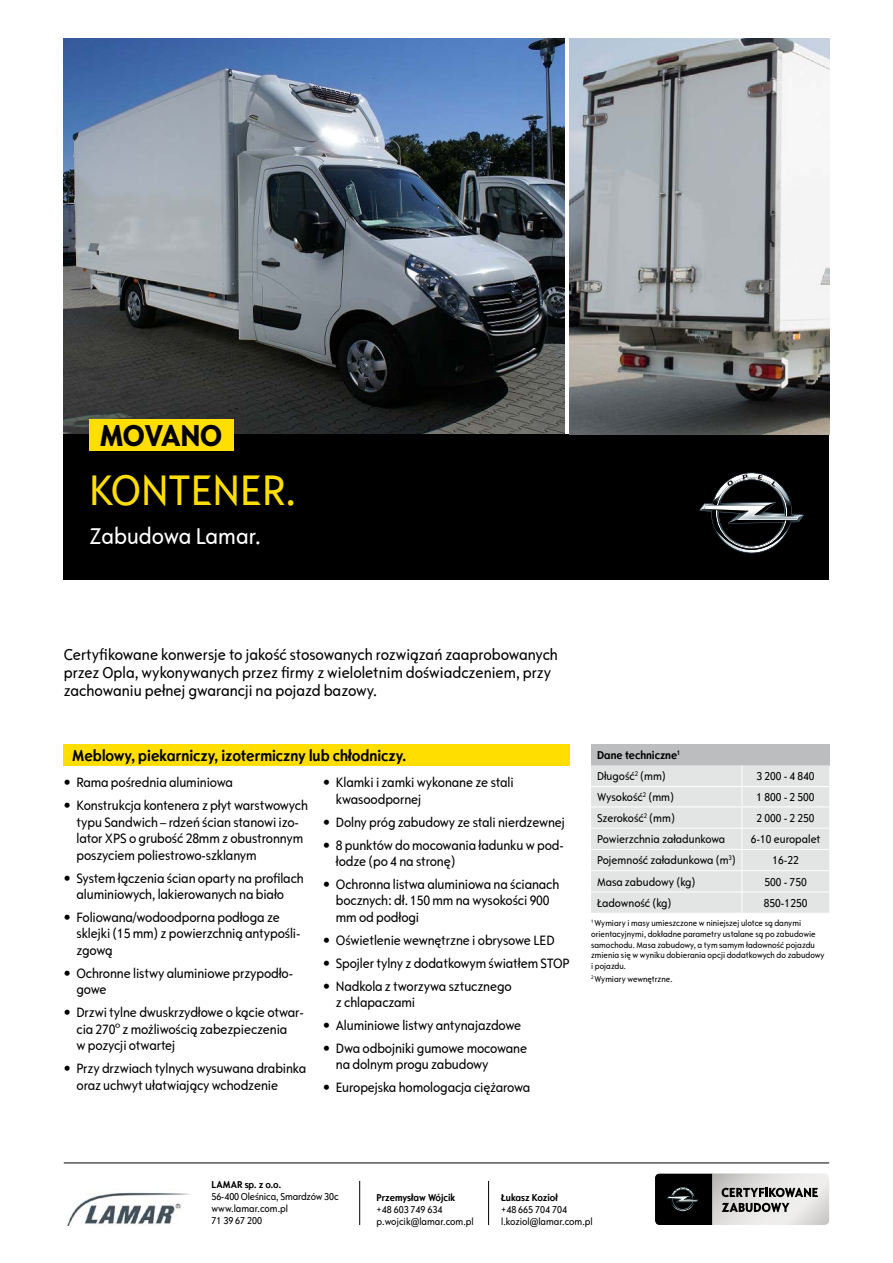
<style>
.page{position:relative;width:893px;height:1263px;background:#fff}
.page>*{position:absolute;margin:0;border:0;box-sizing:border-box;transform-origin:0 0}
.t1{font:condensed 45px "Opel Sans";color:#ffde00}
.t2{font:31.5px "Opel Sans Condensed Carline";letter-spacing:-.02em;color:#000}
.t3{font:condensed 24px "Opel Sans";color:#fff}
.t4{font:condensed 16.5px/18px "Opel Sans";color:#000}
.t5{font:700 16.5px "Opel Sans Condensed";color:#000}
.t6{font:condensed 14.25px/16.5px "Opel Sans";letter-spacing:-.01em;color:#000}
.t7{font:condensed 12px "Opel Sans";color:#000}
.t8{font:700 12px "Opel Sans Condensed";color:#000}
.t9{font:condensed 10.5px/12px "Opel Sans";color:#000}
.t10{font:700 10.5px "Opel Sans Condensed";color:#000}
.t11{font:condensed 9px/10.8px "Opel Sans";color:#000}
</style>
<div class="page">
<img style="left:64px;top:38px;width:500px;height:397px">
<div style="left:64px;top:744px;width:506px;height:21px;background:#ffde00"></div>
<div style="left:64px;top:435px;width:765px;height:145px;background:#000"></div>
<div style="left:89px;top:419px;width:145px;height:32px;background:#ffde00"></div>
<svg style="left:699px;top:473px;width:105px;height:80px"></svg>
<hr style="left:64px;top:1162px;width:765px;height:1px;background:#000">
<div style="left:591px;top:744px;width:238px;height:21px;background:#bbbdbe"></div>
<div style="left:591px;top:765px;width:238px;height:148px;background:#e3e4e4"></div>
<hr style="left:742px;top:786px;width:87px;height:1px;background:#fff">
<hr style="left:591px;top:806px;width:151px;height:1px;background:#fff">
<hr style="left:742px;top:806px;width:87px;height:1px;background:#fff">
<hr style="left:591px;top:828px;width:151px;height:1px;background:#fff">
<hr style="left:742px;top:828px;width:87px;height:1px;background:#fff">
<hr style="left:591px;top:849px;width:151px;height:1px;background:#fff">
<hr style="left:742px;top:849px;width:87px;height:1px;background:#fff">
<hr style="left:591px;top:870px;width:151px;height:1px;background:#fff">
<hr style="left:742px;top:870px;width:87px;height:1px;background:#fff">
<hr style="left:591px;top:891px;width:151px;height:1px;background:#fff">
<hr style="left:742px;top:891px;width:87px;height:1px;background:#fff">
<hr style="left:591px;top:786px;width:151px;height:1px;background:#fff">
<img style="left:570px;top:38px;width:259px;height:397px">
<svg style="left:655px;top:1173px;width:174px;height:52px;background:#868584"></svg>
<hr style="left:359px;top:1181px;width:1px;height:44px;background:#000">
<hr style="left:488px;top:1181px;width:1px;height:44px;background:#000">
<img style="left:67px;top:1192px;width:123px;height:34px">
<h2 class="t2" style="left:100px;top:416px;width:124px">MOVANO</h2>
<h1 class="t1" style="left:89px;top:464px;width:208px">KONTENER.</h1>
<h3 class="t3" style="left:89px;top:522px;width:173px">Zabudowa Lamar.</h3>
<p class="t4" style="left:64px;top:646px;width:496px">Certyfikowane konwersje to jakość stosowanych rozwiązań zaaprobowanych przez Opla, wykonywanych przez firmy z wieloletnim doświadczeniem, przy zachowaniu pełnej gwarancji na pojazd bazowy.</p>
<p class="t5" style="left:72px;top:745px;width:335px">Meblowy, piekarniczy, izotermiczny lub chłodniczy.</p>
<p class="t6" style="left:64px;top:774px;width:171px">• Rama pośrednia aluminiowa</p>
<p class="t6" style="left:77px;top:797px;width:233px;text-indent:-13px">• Konstrukcja kontenera z płyt warstwowych typu Sandwich – rdzeń ścian stanowi izo&shy;lator XPS o grubość 28mm z obustronnym poszyciem poliestrowo-szklanym</p>
<p class="t6" style="left:64px;top:870px;width:242px;text-align:center">• System łączenia ścian oparty na profilach aluminiowych, lakierowanych na biało</p>
<p class="t6" style="left:77px;top:909px;width:225px;text-indent:-13px">• Foliowana/wodoodporna podłoga ze sklejki (15 mm) z powierzchnią antypośli&shy;zgową</p>
<p class="t6" style="left:77px;top:965px;width:218px;text-indent:-13px">• Ochronne listwy aluminiowe przypodło&shy;gowe</p>
<p class="t6" style="left:77px;top:1004px;width:229px;text-indent:-13px">• Drzwi tylne dwuskrzydłowe o kącie otwar&shy;cia 270º z możliwością zabezpieczenia<br>w pozycji otwartej</p>
<p class="t6" style="left:77px;top:1060px;width:231px;text-indent:-13px">• Przy drzwiach tylnych wysuwana drabinka oraz uchwyt ułatwiający wchodzenie</p>
<p class="t6" style="left:336px;top:774px;width:179px;text-indent:-13px">• Klamki i zamki wykonane ze stali kwasoodpornej</p>
<p class="t6" style="left:323px;top:814px;width:243px">• Dolny próg zabudowy ze stali nierdzewnej</p>
<p class="t6" style="left:336px;top:837px;width:229px;text-indent:-13px">• 8 punktów do mocowania ładunku w pod&shy;łodze (po 4 na stronę)</p>
<p class="t6" style="left:336px;top:876px;width:225px;text-indent:-13px">• Ochronna listwa aluminiowa na ścianach bocznych: dł. 150 mm na wysokości 900 mm od podłogi</p>
<p class="t6" style="left:323px;top:932px;width:233px">• Oświetlenie wewnętrzne i obrysowe LED</p>
<p class="t6" style="left:323px;top:955px;width:248px">• Spojler tylny z dodatkowym światłem STOP</p>
<p class="t6" style="left:336px;top:978px;width:177px;text-indent:-13px">• Nadkola z tworzywa sztucznego z chlapaczami</p>
<p class="t6" style="left:323px;top:1017px;width:200px">• Aluminiowe listwy antynajazdowe</p>
<p class="t6" style="left:336px;top:1040px;width:193px;text-indent:-13px">• Dwa odbojniki gumowe mocowane na dolnym progu zabudowy</p>
<p class="t6" style="left:323px;top:1079px;width:209px">• Europejska homologacja ciężarowa</p>
<p class="t8" style="left:597px;top:748px;width:85px">Dane techniczne<sup>1</sup></p>
<p class="t7" style="left:597px;top:769px;width:70px">Długość<sup>2</sup> (mm)</p>
<p class="t7" style="left:757px;top:769px;width:59px">3 200 - 4 840</p>
<p class="t7" style="left:597px;top:790px;width:78px">Wysokość<sup>2</sup> (mm)</p>
<p class="t7" style="left:757px;top:790px;width:59px">1 800 - 2 500</p>
<p class="t7" style="left:597px;top:811px;width:79px">Szerokość<sup>2</sup> (mm)</p>
<p class="t7" style="left:757px;top:811px;width:59px">2 000 - 2 250</p>
<p class="t7" style="left:597px;top:832px;width:130px">Powierzchnia załadunkowa</p>
<p class="t7" style="left:751px;top:832px;width:71px">6-10 europalet</p>
<p class="t7" style="left:597px;top:853px;width:140px">Pojemność załadunkowa (m<sup>3</sup>)</p>
<p class="t7" style="left:772px;top:853px;width:28px">16-22</p>
<p class="t7" style="left:597px;top:875px;width:100px">Masa zabudowy (kg)</p>
<p class="t7" style="left:764px;top:875px;width:44px">500 - 750</p>
<p class="t7" style="left:597px;top:896px;width:76px">Ładowność (kg)</p>
<p class="t7" style="left:764px;top:896px;width:45px">850-1250</p>
<p class="t11" style="left:591px;top:918px;width:235px"><sup>1</sup> Wymiary i masy umieszczone w niniejszej ulotce są danymi orientacyjnymi, dokładne parametry ustalane są po zabudowie samochodu. Masa zabudowy, a tym samym ładowność pojazdu zmienia się w wyniku dobierania opcji dodatkowych do zabudowy i pojazdu.</p>
<p class="t11" style="left:591px;top:974px;width:83px"><sup>2</sup> Wymiary wewnętrzne.</p>
<p class="t10" style="left:212px;top:1178px;width:71px">LAMAR sp. z o.o.</p>
<p class="t9" style="left:212px;top:1190px;width:129px">56-400 Oleśnica, Smardzów 30c www.lamar.com.pl<br>71 39 67 200</p>
<p class="t10" style="left:377px;top:1191px;width:80px">Przemysław Wójcik</p>
<p class="t9" style="left:377px;top:1203px;width:99px">+48 603 749 634 p.wojcik@lamar.com.pl</p>
<p class="t10" style="left:501px;top:1191px;width:58px">Łukasz Kozioł</p>
<p class="t9" style="left:501px;top:1203px;width:93px">+48 665 704 704 l.koziol@lamar.com.pl</p>
</div>
